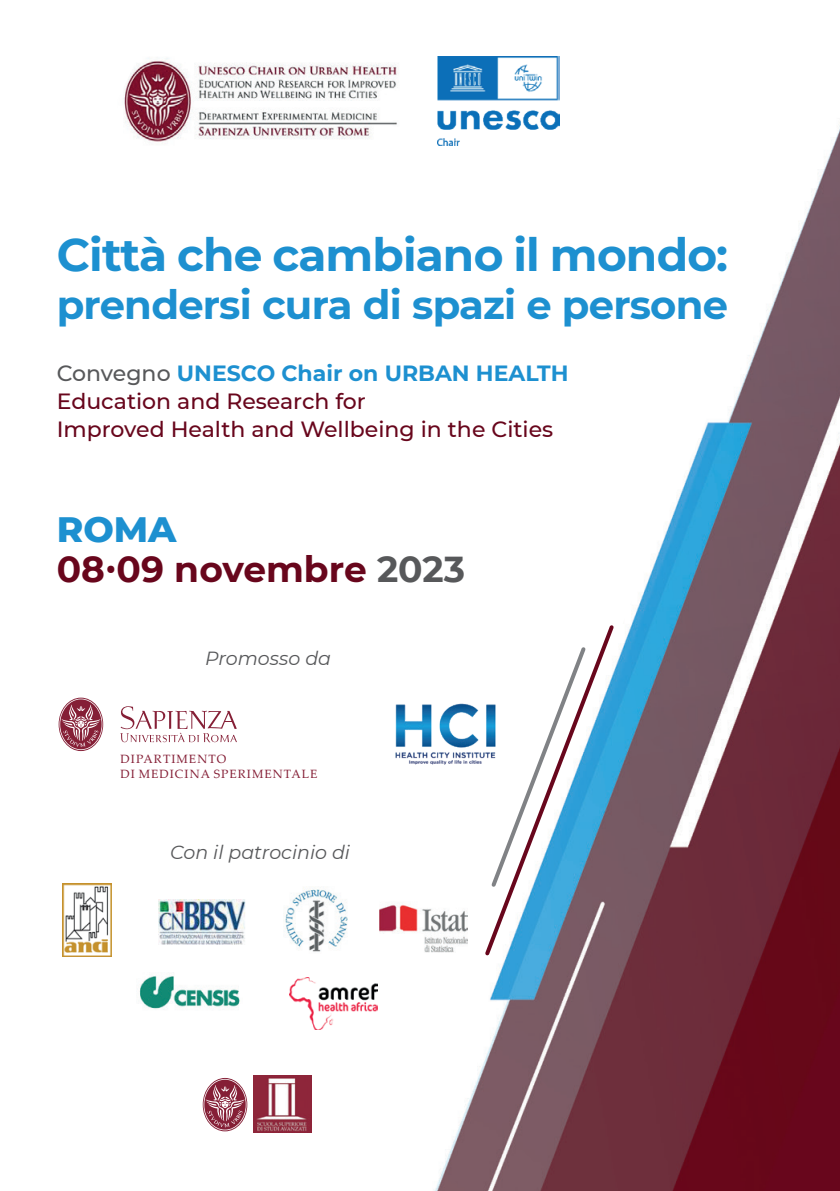
<style>
.page{position:relative;width:840px;height:1191px;background:#fff}
.page>*{position:absolute;margin:0;border:0;box-sizing:border-box;transform-origin:0 0}
.t1{font:700 45.4px "Montserrat";letter-spacing:-.02em;color:#1d90d0}
.t2{font:700 40px "Montserrat";letter-spacing:-.02em;color:#1d90d0}
.t3{font:700 36px/40px "Montserrat";color:#68061c}
.t4{font:500 22px/28px "Montserrat";color:#68061c}
.t5{font:italic 19px "Montserrat";color:#57585a}
.t6{font:12px/14.4px "Palatino Linotype";letter-spacing:.09em;color:#851f36}
.s1{color:#57585a}
.s2{font-weight:700;color:#1d90d0}
.s3{font-weight:800;color:#1d90d0}
</style>
<div class="page">
<img style="left:189px;top:56px;width:650px;height:1135px">
<img style="left:124px;top:57px;width:280px;height:89px">
<img style="left:438px;top:57px;width:120px;height:89px">
<svg style="left:482px;top:622px;width:134px;height:336px"></svg>
<svg style="left:488px;top:644px;width:100px;height:246px"></svg>
<img style="left:289px;top:977px;width:88px;height:52px">
<img style="left:139px;top:972px;width:103px;height:39px">
<img style="left:379px;top:895px;width:88px;height:63px">
<img style="left:62px;top:883px;width:50px;height:73px">
<img style="left:158px;top:899px;width:88px;height:45px">
<img style="left:283px;top:886px;width:66px;height:67px">
<svg style="left:203px;top:1079px;width:43px;height:51px"></svg>
<img style="left:253px;top:1075px;width:58px;height:57px">
<svg style="left:587px;top:102px;width:229px;height:524px"></svg>
<svg style="left:120px;top:706px;width:117px;height:36px"></svg>
<svg style="left:59px;top:698px;width:43px;height:52px"></svg>
<img style="left:385px;top:699px;width:122px;height:68px">
<h1 class="t1" style="left:57px;top:222px;width:672px">Città che cambiano il mondo:</h1>
<h2 class="t2" style="left:57px;top:275px;width:672px">prendersi cura di spazi e persone</h2>
<p class="t4" style="left:57px;top:358px;width:513px"><span class="s1">Convegno</span> <span class="s2">UNESCO Chair on URBAN HEALTH<br></span>Education and Research for<br>Improved Health and Wellbeing in the Cities</p>
<h3 class="t3" style="left:57px;top:507px;width:409px"><span class="s3">ROMA<br></span>08∙09 novembre <span class="s1">2023</span></h3>
<p class="t5" style="left:205px;top:645px;width:127px">Promosso da</p>
<p class="t6" style="left:120px;top:751px;width:198px">DIPARTIMENTO<br>DI MEDICINA SPERIMENTALE</p>
<p class="t5" style="left:170px;top:839px;width:181px">Con il patrocinio di</p>
</div>
